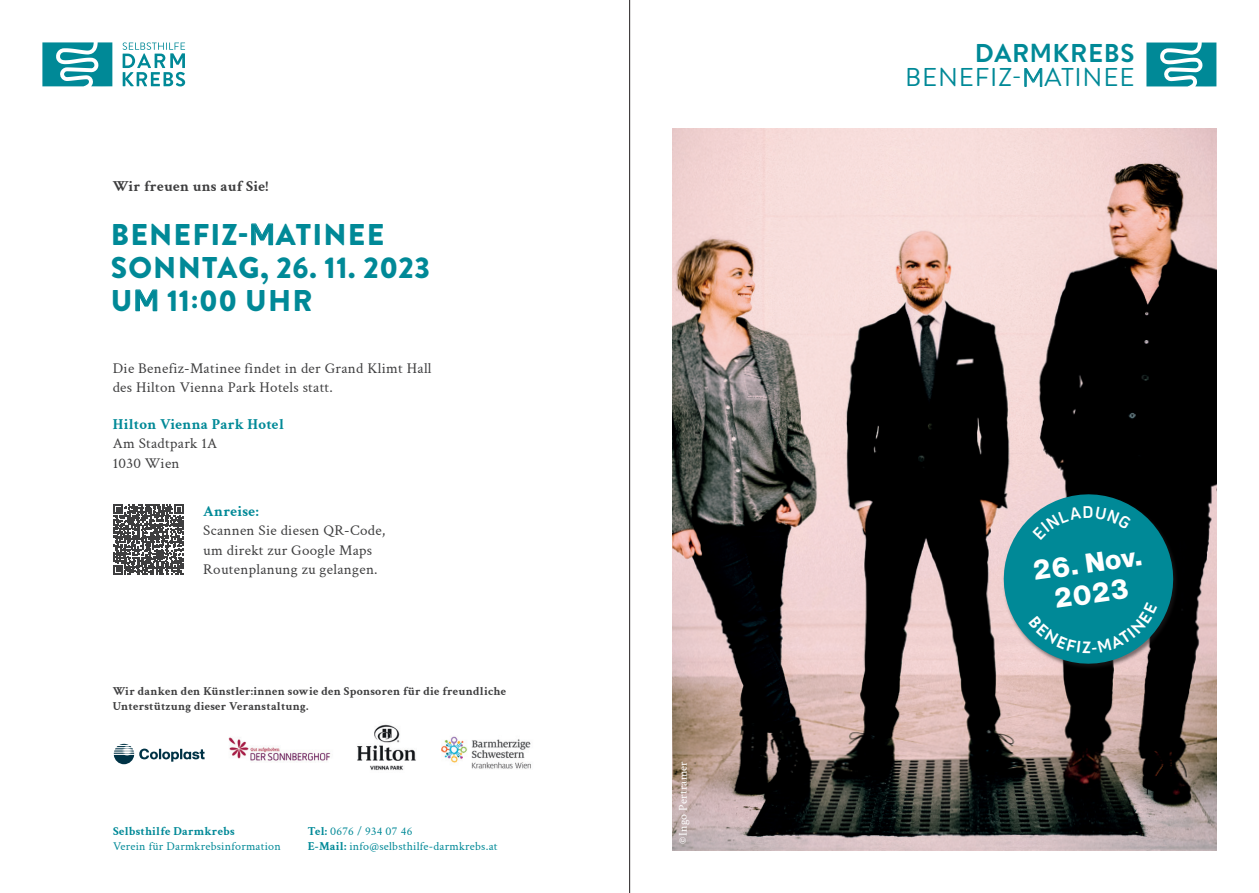
<style>
.page{position:relative;width:1259px;height:893px;background:#fff}
.page>*{position:absolute;margin:0;border:0;box-sizing:border-box;transform-origin:0 0}
.t1{font:900 30px/33px "Brandon Grotesque";letter-spacing:.04em;color:#008997}
.t2{font:800 26.85px/30.6px "Helvetica Now Text";color:#fff;text-align:center}
.t3{font:25.8px/24.6px "Brandon Grotesque";letter-spacing:.03em;color:#008997;text-align:right}
.t4{font:15px/19.5px "Crimson Text";letter-spacing:.02em;color:#3e3e3f}
.t5{font:700 15px "Crimson Text";letter-spacing:.02em;color:#008997}
.t6{font:700 15px "Crimson Text";letter-spacing:.02em;color:#3e3e3f}
.t7{font:700 12px/15px "Crimson Text";letter-spacing:.02em;color:#3e3e3f}
.t8{font:12px/15px "Crimson Text";letter-spacing:.02em;color:#008997}
.t9{font:700 12px "Crimson Text";letter-spacing:.02em;color:#008997}
.t10{font:12px "Crimson Text";letter-spacing:.02em;color:#fff}
.s1{font-family:"Uni Neue";font-weight:700;font-size:29.1px}
.s2{font-weight:700}
.s3{font-family:"Uni Neue";font-weight:700;font-size:25.5px}
.s4{font-family:"Uni Neue";font-size:25.05px}
</style>
<div class="page">
<img style="left:672px;top:129px;width:544px;height:721px">
<svg style="left:1146px;top:43px;width:70px;height:43px"></svg>
<svg style="left:42px;top:42px;width:70px;height:44px"></svg>
<svg style="left:123px;top:42px;width:62px;height:44px"></svg>
<img style="left:357px;top:724px;width:59px;height:46px">
<svg style="left:114px;top:744px;width:91px;height:20px"></svg>
<img style="left:228px;top:737px;width:103px;height:24px">
<svg style="left:114px;top:505px;width:69px;height:69px"></svg>
<img style="left:442px;top:736px;width:89px;height:33px">
<hr style="left:629px;top:0;width:1px;height:893px;background:#231f20">
<svg style="left:993px;top:483px;width:191px;height:191px"></svg>
<p class="t6" style="left:113px;top:175px;width:157px">Wir freuen uns auf Sie!</p>
<h1 class="t1" style="left:111px;top:218px;width:321px">BENEFIZ-<span class="s1">M</span>ATINEE<br>SONNTAG, 26. 11. 2023<br>U<span class="s1">M</span> 11:00 UHR</h1>
<p class="t4" style="left:113px;top:358px;width:320px">Die Benefiz-Matinee findet in der Grand Klimt Hall des Hilton Vienna Park Hotels statt.</p>
<p class="t5" style="left:113px;top:413px;width:173px">Hilton Vienna Park Hotel</p>
<p class="t4" style="left:113px;top:433px;width:106px">Am Stadtpark 1A<br>1030 Wien</p>
<p class="t5" style="left:203px;top:500px;width:57px">Anreise:</p>
<p class="t4" style="left:203px;top:520px;width:184px">Scannen Sie diesen QR-Code, um direkt zur Google Maps<br>Routenplanung zu gelangen.</p>
<p class="t7" style="left:113px;top:682px;width:395px">Wir danken den Künstler:innen sowie den Sponsoren für die freundliche<br>Unterstützung dieser Veranstaltung.</p>
<p class="t9" style="left:113px;top:823px;width:123px">Selbsthilfe Darmkrebs</p>
<p class="t8" style="left:113px;top:839px;width:169px">Verein für Darmkrebsinformation</p>
<p class="t8" style="left:308px;top:824px;width:191px"><span class="s2">Tel:</span> 0676 / 934 07 46<br><span class="s2">E-Mail:</span> info@selbsthilfe-darmkrebs.at</p>
<p class="t10" style="left:674px;top:844px;width:85px;rotate:-90deg">©Ingo Pertramer</p>
<h3 class="t3" style="left:905px;top:41px;width:231px"><span class="s2">DAR</span><span class="s3">M</span><span class="s2">KREBS<br></span>BENEFIZ-<span class="s4">M</span>ATINEE</h3>
<h2 class="t2" style="left:1030px;top:555px;width:112px;rotate:-8deg">26. Nov.<br>2023</h2>
</div>
